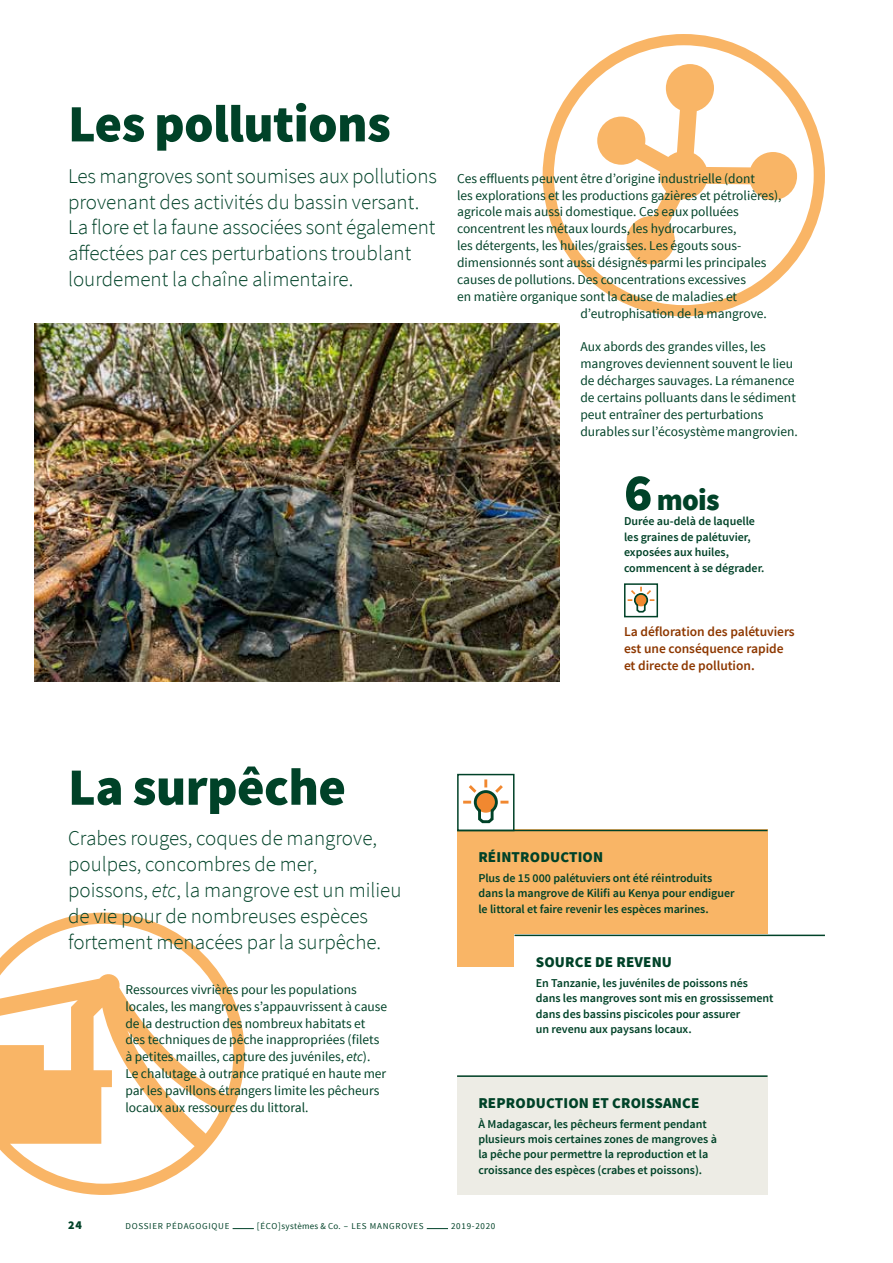
<style>
.page{position:relative;width:893px;height:1263px;background:#fff}
.page>*{position:absolute;margin:0;border:0;box-sizing:border-box;transform-origin:0 0}
.t1{font:900 52.5px "Source Sans Pro";letter-spacing:-.01em;color:#004228}
.t2{font:900 30px "Source Sans Pro";color:#004228}
.t3{font:300 21px/25.8px "Source Sans Pro";color:#004228}
.t4{font:900 15px "Source Sans Pro";letter-spacing:.01em;color:#004228}
.t5{font:13.5px/16.8px "Source Sans Pro";color:#004228}
.t6{font:600 13.5px/16.8px "Source Sans Pro";letter-spacing:-.005em;color:#8e3800}
.t7{font:600 12px/15.3px "Source Sans Pro";letter-spacing:-.005em;color:#004228}
.t8{font:900 12px "Source Sans Pro";color:#004228}
.t9{font:9px "Source Sans Pro";letter-spacing:.08em;color:#004228}
.s1{font-size:52.5px}
.s2{font-style:italic}
</style>
<div class="page">
<svg style="left:233px;top:1228px;width:21px;height:1px"></svg>
<svg style="left:427px;top:1228px;width:21px;height:1px"></svg>
<svg style="left:543px;top:34px;width:282px;height:282px"></svg>
<img style="left:34px;top:323px;width:525px;height:359px">
<svg style="left:0;top:912px;width:245px;height:283px"></svg>
<div style="left:624px;top:583px;width:34px;height:34px;background:#fff;border:2px solid #004228"></div>
<svg style="left:626px;top:585px;width:30px;height:28px"></svg>
<div style="left:457px;top:1075px;width:310px;height:120px;background:#edece5"></div>
<div style="left:457px;top:830px;width:310px;height:137px;background:#f9b566"></div>
<div style="left:514px;top:935px;width:311px;height:119px;background:#fff"></div>
<div style="left:457px;top:774px;width:57px;height:57px;background:#fff;border:2px solid #004228"></div>
<svg style="left:460px;top:776px;width:51px;height:48px"></svg>
<hr style="left:457px;top:830px;width:310px;height:1px;background:#004228">
<hr style="left:514px;top:934px;width:311px;height:2px;background:#004228">
<hr style="left:457px;top:1075px;width:310px;height:2px;background:#004228">
<h1 class="t1" style="left:68px;top:90px;width:324px">Les pollutions</h1>
<h3 class="t3" style="left:68px;top:163px;width:370px">Les mangroves sont soumises aux pollutions provenant des activités du bassin versant.<br>La flore et la faune associées sont également affectées par ces perturbations troublant lourdement la chaîne alimentaire.</h3>
<p class="t5" style="left:457px;top:170px;width:299px">Ces effluents peuvent être d’origine industrielle (dont</p>
<p class="t5" style="left:457px;top:187px;width:326px">les explorations et les productions gazières et pétrolières),</p>
<p class="t5" style="left:457px;top:204px;width:283px">agricole mais aussi domestique. Ces eaux polluées</p>
<p class="t5" style="left:457px;top:221px;width:281px">concentrent les métaux lourds, les hydrocarbures,</p>
<p class="t5" style="left:457px;top:237px;width:286px">les détergents, les huiles/graisses. Les égouts sous-</p>
<p class="t5" style="left:457px;top:254px;width:311px">dimensionnés sont aussi désignés parmi les principales</p>
<p class="t5" style="left:457px;top:271px;width:290px">causes de pollutions. Des concentrations excessives</p>
<p class="t5" style="left:457px;top:288px;width:281px">en matière organique sont la cause de maladies et</p>
<p class="t5" style="left:580px;top:305px;width:188px">d’eutrophisation de la mangrove.</p>
<p class="t5" style="left:580px;top:339px;width:219px">Aux abords des grandes villes, les mangroves deviennent souvent le lieu de décharges sauvages. La rémanence de certains polluants dans le sédiment peut entraîner des perturbations durables sur l’écosystème mangrovien.</p>
<h2 class="t2" style="left:624px;top:481px;width:97px"><span class="s1">6</span> mois</h2>
<p class="t7" style="left:624px;top:514px;width:142px">Durée au-delà de laquelle les graines de palétuvier, exposées aux huiles, commencent à se dégrader.</p>
<p class="t6" style="left:624px;top:623px;width:172px">La défloration des palétuviers est une conséquence rapide et directe de pollution.</p>
<h1 class="t1" style="left:68px;top:753px;width:279px">La surpêche</h1>
<h3 class="t3" style="left:68px;top:826px;width:335px">Crabes rouges, coques de mangrove, poulpes, concombres de mer, poissons, <span class="s2">etc</span>, la mangrove est un milieu de vie pour de nombreuses espèces fortement menacées par la surpêche.</h3>
<p class="t5" style="left:125px;top:981px;width:263px">Ressources vivrières pour les populations locales, les mangroves s’appauvrissent à cause de la destruction des nombreux habitats et des techniques de pêche inappropriées (filets à petites mailles, capture des juvéniles, <span class="s2">etc</span>).<br>Le chalutage à outrance pratiqué en haute mer par les pavillons étrangers limite les pêcheurs locaux aux ressources du littoral.</p>
<p class="t4" style="left:478px;top:847px;width:126px">RÉINTRODUCTION</p>
<p class="t7" style="left:478px;top:870px;width:258px">Plus de 15 000 palétuviers ont été réintroduits dans la mangrove de Kilifi au Kenya pour endiguer le littoral et faire revenir les espèces marines.</p>
<p class="t4" style="left:536px;top:952px;width:138px">SOURCE DE REVENU</p>
<p class="t7" style="left:536px;top:975px;width:239px">En Tanzanie, les juvéniles de poissons nés dans les mangroves sont mis en grossissement dans des bassins piscicoles pour assurer<br>un revenu aux paysans locaux.</p>
<p class="t4" style="left:478px;top:1093px;width:223px">REPRODUCTION ET CROISSANCE</p>
<p class="t7" style="left:478px;top:1116px;width:240px">À Madagascar, les pêcheurs ferment pendant plusieurs mois certaines zones de mangroves à la pêche pour permettre la reproduction et la croissance des espèces (crabes et poissons).</p>
<p class="t8" style="left:68px;top:1217px;width:15px">24</p>
<p class="t9" style="left:125px;top:1220px;width:106px">DOSSIER PÉDAGOGIQUE</p>
<p class="t9" style="left:257px;top:1220px;width:168px">[ÉCO]systèmes &amp; Co. – LES MANGROVES</p>
<p class="t9" style="left:451px;top:1220px;width:46px">2019-2020</p>
</div>
